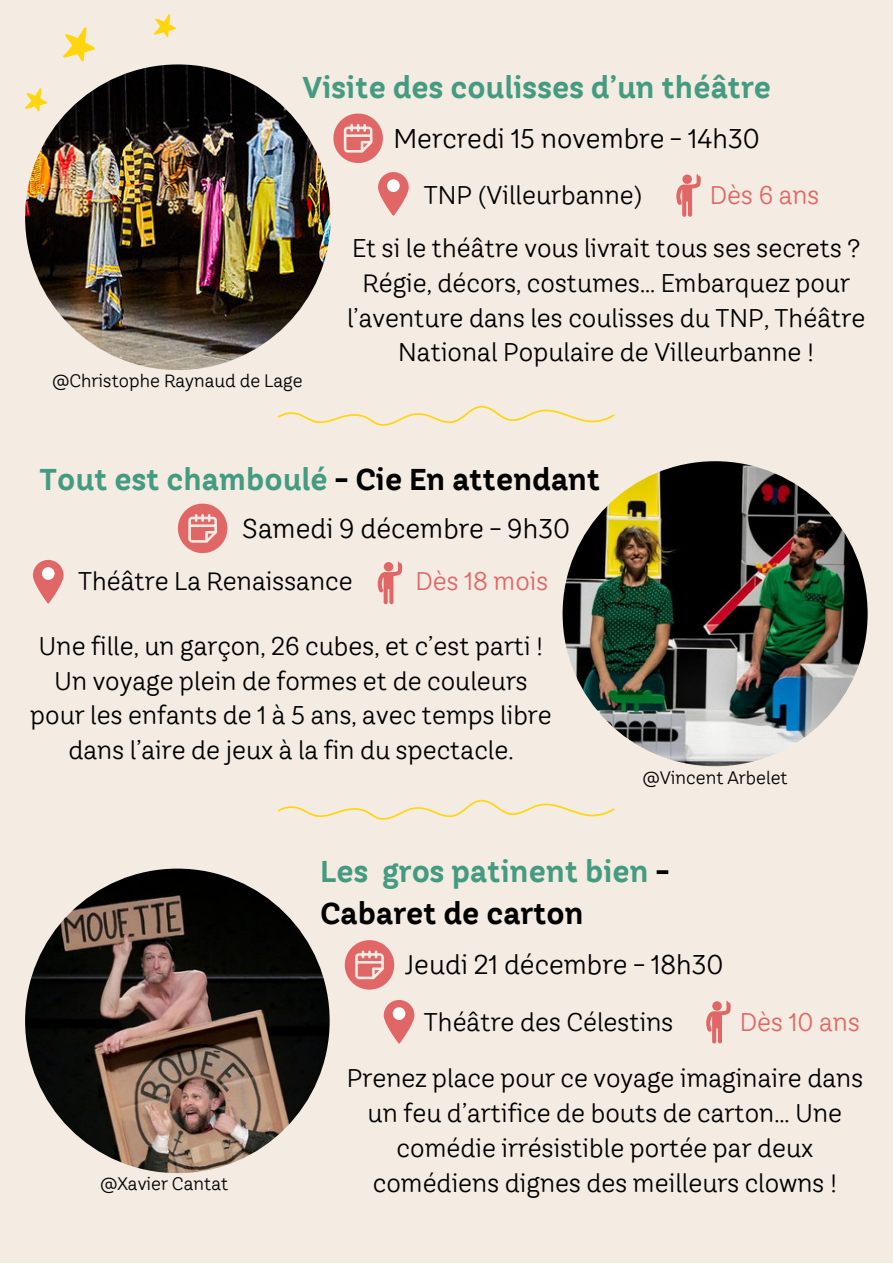
<style>
.page{position:relative;width:893px;height:1264px;background:#fff}
.page>*{position:absolute;margin:0;border:0;box-sizing:border-box;transform-origin:0 0}
.t1{font:700 30px "TT Hazelnuts";color:#459b81}
.t2{font:700 30px "TT Hazelnuts";color:#000}
.t3{font:27px "TT Hazelnuts";color:#000}
.t4{font:25.5px/34.8px "TT Hazelnuts";color:#000;text-align:center}
.t5{font:25.5px "TT Hazelnuts";color:#e16767}
.t6{font:18px "TT Hazelnuts";color:#000}
.s1{color:#000}
</style>
<div class="page">
<div style="left:0;top:0;width:892px;height:1262px;background:#f4ece2"></div>
<svg style="left:676px;top:174px;width:25px;height:43px"></svg>
<svg style="left:378px;top:172px;width:30px;height:44px"></svg>
<div style="left:387px;top:179px;width:12px;height:13px;background:#fff;border-radius:50%"></div>
<img style="left:25px;top:64px;width:306px;height:306px;border-radius:50%">
<svg style="left:377px;top:561px;width:25px;height:43px"></svg>
<svg style="left:33px;top:560px;width:31px;height:43px"></svg>
<div style="left:42px;top:567px;width:13px;height:13px;background:#fff;border-radius:50%"></div>
<img style="left:562px;top:461px;width:305px;height:305px;border-radius:50%">
<svg style="left:333px;top:113px;width:50px;height:50px"></svg>
<svg style="left:178px;top:503px;width:49px;height:50px"></svg>
<svg style="left:706px;top:1000px;width:24px;height:43px"></svg>
<svg style="left:383px;top:1000px;width:31px;height:43px"></svg>
<div style="left:393px;top:1007px;width:12px;height:12px;background:#fff;border-radius:50%"></div>
<img style="left:25px;top:868px;width:304px;height:305px;border-radius:50%">
<svg style="left:345px;top:940px;width:49px;height:49px"></svg>
<svg style="left:153px;top:14px;width:23px;height:23px"></svg>
<svg style="left:63px;top:27px;width:32px;height:35px"></svg>
<svg style="left:25px;top:88px;width:22px;height:24px"></svg>
<svg style="left:277px;top:406px;width:337px;height:20px"></svg>
<svg style="left:277px;top:799px;width:337px;height:21px"></svg>
<p class="t1" style="left:302px;top:69px;width:470px">Visite des coulisses d’un théâtre</p>
<p class="t6" style="left:52px;top:370px;width:252px">@Christophe Raynaud de Lage</p>
<p class="t3" style="left:393px;top:122px;width:368px">Mercredi 15 novembre - 14h30</p>
<p class="t4" style="left:424px;top:177px;width:220px">TNP (Villeurbanne)</p>
<p class="t5" style="left:709px;top:179px;width:111px">Dès 6 ans</p>
<p class="t4" style="left:347px;top:230px;width:519px">Et si le théâtre vous livrait tous ses secrets ?<br>Régie, décors, costumes... Embarquez pour l’aventure dans les coulisses du TNP, Théâtre National Populaire de Villeurbanne !</p>
<p class="t1" style="left:40px;top:460px;width:562px">Tout est chamboulé <span class="s1">- Cie En attendant</span></p>
<p class="t3" style="left:242px;top:511px;width:329px">Samedi 9 décembre - 9h30</p>
<p class="t4" style="left:78px;top:564px;width:276px">Théâtre La Renaissance</p>
<p class="t5" style="left:415px;top:565px;width:134px">Dès 18 mois</p>
<p class="t4" style="left:30px;top:628px;width:523px">Une fille, un garçon, 26 cubes, et c’est parti !<br>Un voyage plein de formes et de couleurs pour les enfants de 1 à 5 ans, avec temps libre dans l’aire de jeux à la fin du spectacle.</p>
<p class="t6" style="left:642px;top:766px;width:147px">@Vincent Arbelet</p>
<p class="t6" style="left:100px;top:1172px;width:130px">@Xavier Cantat</p>
<p class="t1" style="left:320px;top:853px;width:351px">Les gros patinent bien <span class="s1">-</span></p>
<p class="t2" style="left:320px;top:894px;width:265px">Cabaret de carton</p>
<p class="t3" style="left:405px;top:948px;width:320px">Jeudi 21 décembre - 18h30</p>
<p class="t4" style="left:424px;top:1003px;width:251px">Théâtre des Célestins</p>
<p class="t5" style="left:739px;top:1005px;width:122px">Dès 10 ans</p>
<p class="t4" style="left:346px;top:1060px;width:518px">Prenez place pour ce voyage imaginaire dans un feu d’artifice de bouts de carton... Une comédie irrésistible portée par deux comédiens dignes des meilleurs clowns !</p>
</div>
